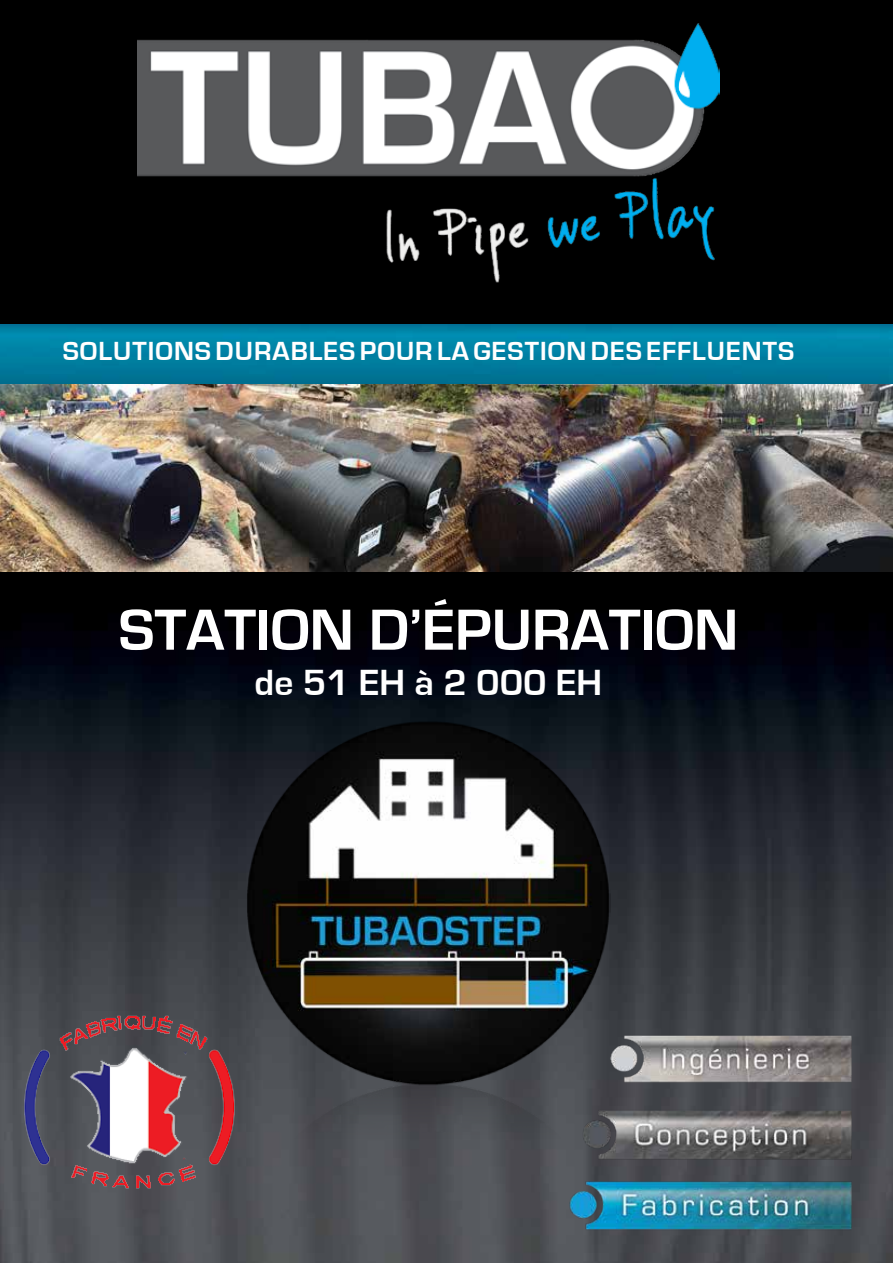
<style>
.page{position:relative;width:893px;height:1263px;background:#fff}
.page>*{position:absolute;margin:0;border:0;box-sizing:border-box;transform-origin:0 0}
.t1{font:700 60px "Eurostile";color:#fff}
.t2{font:700 37.5px "Eurostile";color:#fff}
.t3{font:700 27px "Eurostile";letter-spacing:.04em;color:#fff}
</style>
<div class="page">
<img style="left:0;top:0;width:893px;height:1263px">
<img style="left:137px;top:24px;width:582px;height:275px">
<img style="left:0;top:325px;width:893px;height:246px">
<img style="left:246px;top:717px;width:365px;height:427px">
<img style="left:566px;top:1025px;width:297px;height:214px">
<img style="left:16px;top:996px;width:234px;height:234px">
<p class="t3" style="left:63px;top:336px;width:733px">SOLUTIONS DURABLES POUR LA GESTION DES EFFLUENTS</p>
<h1 class="t1" style="left:119px;top:597px;width:621px">STATION D’ÉPURATION</h1>
<h2 class="t2" style="left:255px;top:662px;width:349px">de 51 EH à 2 000 EH</h2>
</div>
